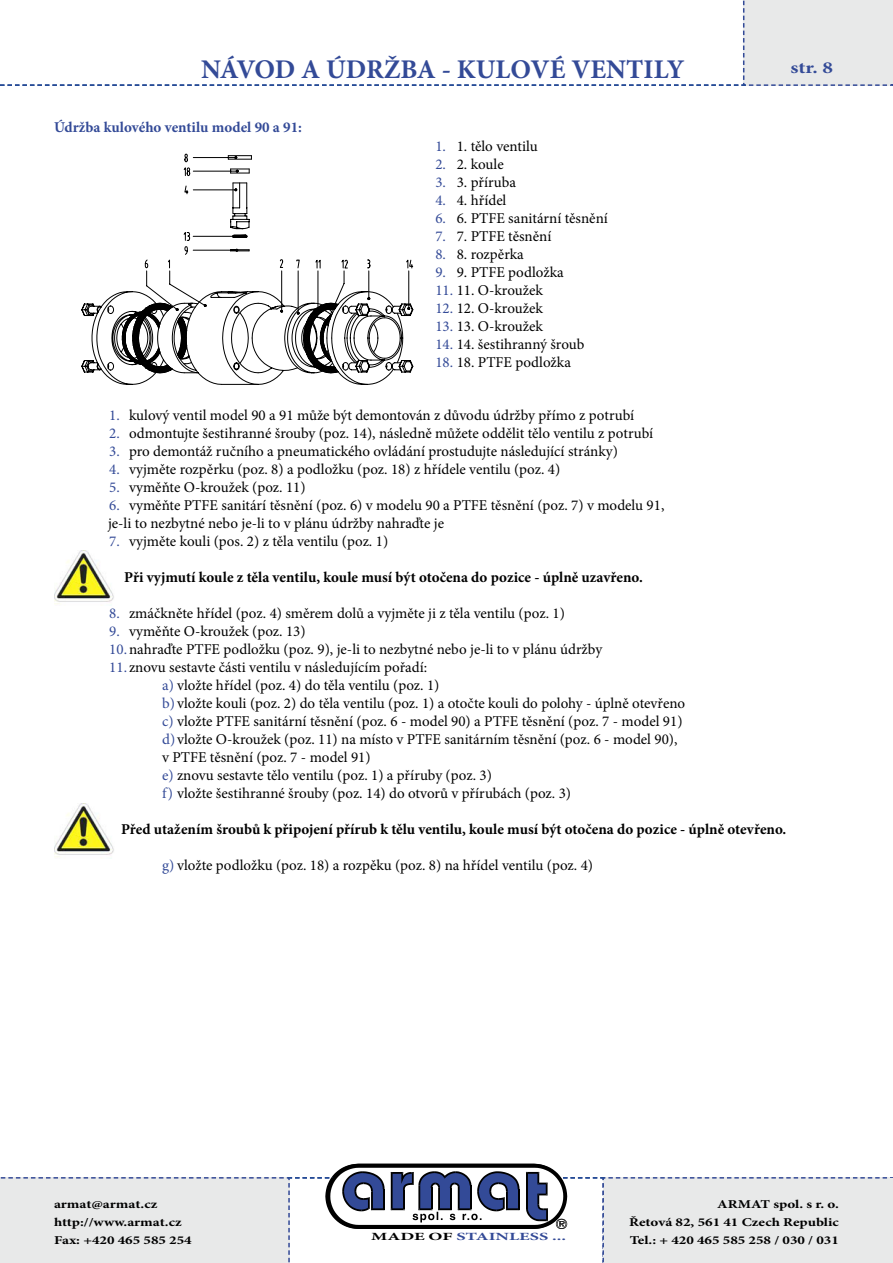
<style>
.page{position:relative;width:893px;height:1263px;background:#fff}
.page>*{position:absolute;margin:0;border:0;box-sizing:border-box;transform-origin:0 0}
.t1{font:700 27px "Minion Pro";color:#334a97}
.t2{font:700 16.8px "Minion Pro";color:#334a97;scale:1.25 1}
.t3{font:15px/18px "Minion Pro";color:#000}
.t4{font:700 15px "Minion Pro";color:#000}
.t5{font:700 15px "Minion Pro";color:#334a97}
.t6{font:15px/18px "Minion Pro";color:#334a97;text-align:justify}
.t7{font:700 12px/18px "Minion Pro";color:#000;scale:1.25 1}
.t8{font:700 10.95px "Minion Pro";color:#334a97;scale:1.67 1}
.s1{color:#334a97}
.s2{color:#000}
</style>
<div class="page">
<svg style="left:0;top:1164px;width:893px;height:99px"></svg>
<svg style="left:0;top:0;width:893px;height:86px"></svg>
<hr style="left:892px;top:1178px;width:1px;height:85px;background:#e8e9e9">
<img style="left:54px;top:550px;width:60px;height:54px">
<img style="left:54px;top:803px;width:60px;height:54px">
<svg style="left:82px;top:154px;width:331px;height:230px"></svg>
<h1 class="t1" style="left:201px;top:50px;width:485px">NÁVOD A ÚDRŽBA - KULOVÉ VENTILY</h1>
<p class="t5" style="left:54px;top:117px;width:250px">Údržba kulového ventilu model 90 a 91:</p>
<p class="t3" style="left:435px;top:138px;width:104px"><span class="s1">1.</span> 1. tělo ventilu</p>
<p class="t3" style="left:435px;top:156px;width:70px"><span class="s1">2.</span> 2. koule</p>
<p class="t3" style="left:435px;top:174px;width:82px"><span class="s1">3.</span> 3. příruba</p>
<p class="t3" style="left:435px;top:192px;width:72px"><span class="s1">4.</span> 4. hřídel</p>
<p class="t3" style="left:435px;top:210px;width:174px"><span class="s1">6.</span> 6. PTFE sanitární těsnění</p>
<p class="t3" style="left:435px;top:228px;width:117px"><span class="s1">7.</span> 7. PTFE těsnění</p>
<p class="t3" style="left:435px;top:246px;width:90px"><span class="s1">8.</span> 8. rozpěrka</p>
<p class="t3" style="left:435px;top:264px;width:130px"><span class="s1">9.</span> 9. PTFE podložka</p>
<p class="t3" style="left:435px;top:282px;width:109px"><span class="s1">11.</span> 11. O-kroužek</p>
<p class="t3" style="left:435px;top:300px;width:109px"><span class="s1">12.</span> 12. O-kroužek</p>
<p class="t3" style="left:435px;top:318px;width:109px"><span class="s1">13.</span> 13. O-kroužek</p>
<p class="t3" style="left:435px;top:336px;width:150px"><span class="s1">14.</span> 14. šestihranný šroub</p>
<p class="t3" style="left:435px;top:354px;width:137px"><span class="s1">18.</span> 18. PTFE podložka</p>
<p class="t2" style="left:790px;top:56px;width:23px">str.</p>
<p class="t3" style="left:129px;top:407px;width:507px">kulový ventil model 90 a 91 může být demontován z důvodu údržby přímo z potrubí</p>
<p class="t3" style="left:129px;top:425px;width:526px">odmontujte šestihranné šrouby (poz. 14), následně můžete oddělit tělo ventilu z potrubí</p>
<p class="t3" style="left:129px;top:443px;width:490px">pro demontáž ručního a pneumatického ovládání prostudujte následující stránky)</p>
<p class="t3" style="left:129px;top:461px;width:433px">vyjměte rozpěrku (poz. 8) a podložku (poz. 18) z hřídele ventilu (poz. 4)</p>
<p class="t3" style="left:129px;top:479px;width:178px">vyměňte O-kroužek (poz. 11)</p>
<p class="t3" style="left:129px;top:497px;width:537px">vyměňte PTFE sanitárí těsnění (poz. 6) v modelu 90 a PTFE těsnění (poz. 7) v modelu 91,</p>
<p class="t3" style="left:108px;top:515px;width:338px">je-li to nezbytné nebo je-li to v plánu údržby nahraďte je</p>
<p class="t3" style="left:109px;top:533px;width:280px"><span class="s1">7.</span> vyjměte kouli (pos. 2) z těla ventilu (poz. 1)</p>
<p class="t4" style="left:124px;top:567px;width:520px">Při vyjmutí koule z těla ventilu, koule musí být otočena do pozice - úplně uzavřeno.</p>
<p class="t3" style="left:109px;top:605px;width:457px"><span class="s1">8.</span> zmáčkněte hřídel (poz. 4) směrem dolů a vyjměte ji z těla ventilu (poz. 1)</p>
<p class="t3" style="left:109px;top:623px;width:494px"><span class="s1">9.</span> vyměňte O-kroužek (poz. 13)<br><span class="s1">10.</span>nahraďte PTFE podložku (poz. 9), je-li to nezbytné nebo je-li to v plánu údržby</p>
<p class="t3" style="left:162px;top:659px;width:525px;text-indent:-53px"><span class="s1">11.</span> znovu sestavte části ventilu v následujícím pořadí:<br><span class="s1">a)</span> vložte hřídel (poz. 4) do těla ventilu (poz. 1)<br><span class="s1">b)</span>vložte kouli (poz. 2) do těla ventilu (poz. 1) a otočte kouli do polohy - úplně otevřeno <span class="s1">c)</span> vložte PTFE sanitární těsnění (poz. 6 - model 90) a PTFE těsnění (poz. 7 - model 91) <span class="s1">d)</span>vložte O-kroužek (poz. 11) na místo v PTFE sanitárním těsnění (poz. 6 - model 90), v PTFE těsnění (poz. 7 - model 91)<br><span class="s1">e)</span> znovu sestavte tělo ventilu (poz. 1) a příruby (poz. 3)<br><span class="s1">f)</span> vložte šestihranné šrouby (poz. 14) do otvorů v přírubách (poz. 3)</p>
<p class="t4" style="left:121px;top:819px;width:667px">Před utažením šroubů k připojení přírub k tělu ventilu, koule musí být otočena do pozice - úplně otevřeno.</p>
<p class="t3" style="left:162px;top:857px;width:432px"><span class="s1">g)</span> vložte podložku (poz. 18) a rozpěku (poz. 8) na hřídel ventilu (poz. 4)</p>
<p class="t6" style="left:109px;top:407px;width:12px">1.<br>2.<br>3.<br>4.<br>5.<br>6.</p>
<p class="t7" style="left:54px;top:1195px;width:112px">armat@armat.cz http://www.armat.cz<br>Fax: +420 465 585 254</p>
<p class="t7" style="left:629px;top:1195px;width:169px;text-align:justify;text-indent:88px">ARMAT spol. s r. o.<br>Řetová 82, 561 41 Czech Republic Tel.: + 420 465 585 258 / 030 / 031</p>
<p class="t8" style="left:371px;top:1229px;width:118px"><span class="s2">MADE OF</span> STAINLESS ...</p>
</div>
